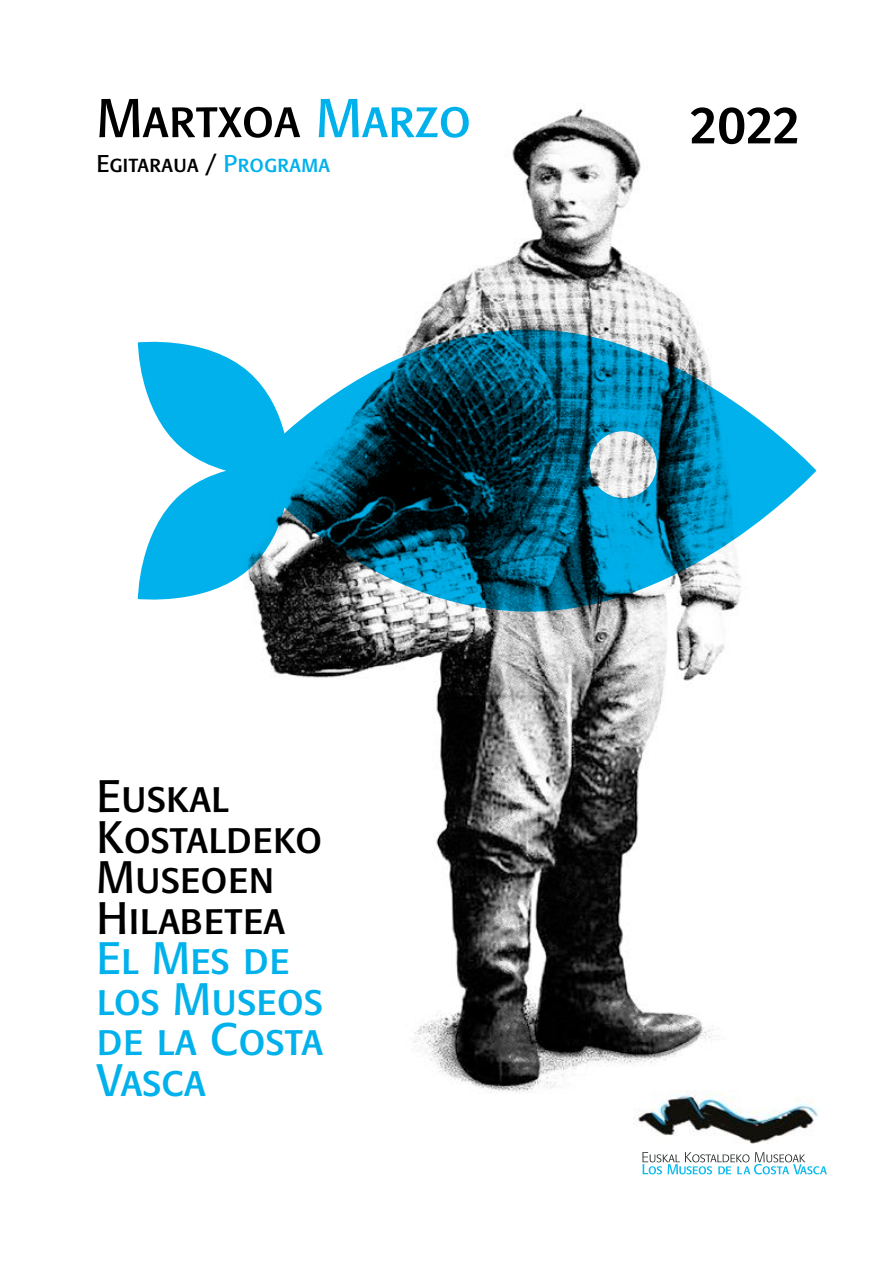
<style>
.page{position:relative;width:893px;height:1263px;background:#fff}
.page>*{position:absolute;margin:0;border:0;box-sizing:border-box;transform-origin:0 0}
.t1{font:54px "Formata Regular SC";color:#000}
.t2{font:500 52.5px "Fira Sans";color:#000}
.t3{font:45px/40.5px "Formata Regular SC";color:#000}
.t4{font:45px/40.5px "Formata Regular SC";color:#00b1eb}
.t5{font:24px "Formata Regular SC";color:#000}
.s1{color:#00b1eb}
</style>
<div class="page">
<img style="left:258px;top:108px;width:468px;height:986px">
<svg style="left:138px;top:330px;width:678px;height:282px"></svg>
<img style="left:633px;top:1091px;width:185px;height:52px">
<svg style="left:642px;top:1152px;width:185px;height:22px"></svg>
<p class="t1" style="left:97px;top:85px;width:376px">Martxoa <span class="s1">Marzo</span></p>
<p class="t2" style="left:690px;top:83px;width:111px">2022</p>
<p class="t5" style="left:97px;top:148px;width:235px">Egitaraua / <span class="s1">Programa</span></p>
<p class="t3" style="left:97px;top:776px;width:227px">Euskal<br>Kostaldeko<br>Museoen<br>Hilabetea</p>
<p class="t4" style="left:97px;top:938px;width:228px">El Mes de los Museos de la Costa<br>Vasca</p>
</div>
